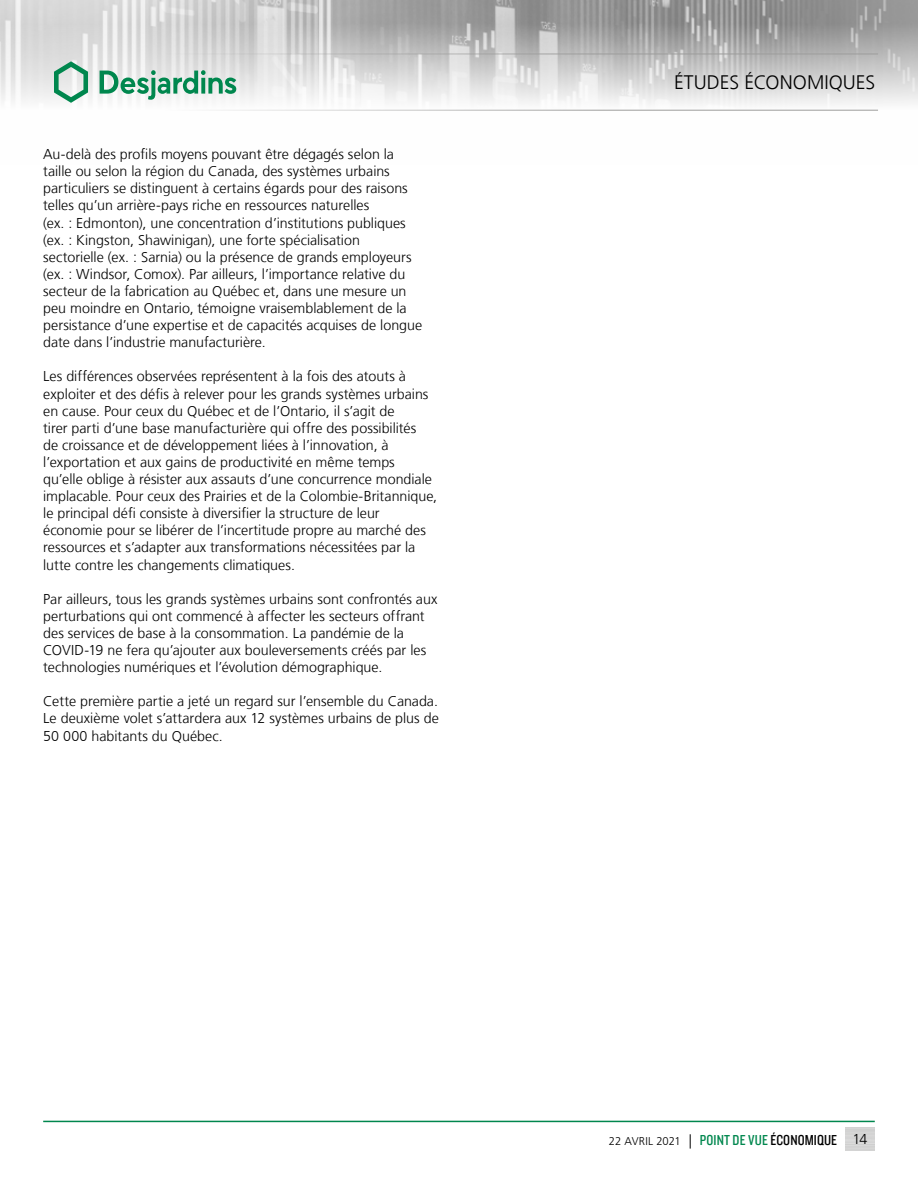
<style>
.page{position:relative;width:918px;height:1188px;background:#fff}
.page>*{position:absolute;margin:0;border:0;box-sizing:border-box;transform-origin:0 0}
.t1{font:300 19.5px "Frutiger LT";color:#000}
.t2{font:300 14.25px/17.1px "Frutiger LT";color:#000}
.t3{font:300 11.25px "Frutiger LT";color:#000}
.s1{font-size:14.25px}
.s2{font-family:"Knockout 29 Junior Ltweight";font-weight:400;font-size:15px;color:#00874e}
.s3{font-family:"Knockout 29 Junior Ltweight";font-weight:400;font-size:15px}
</style>
<div class="page">
<img style="left:0;top:0;width:918px;height:110px">
<hr style="left:0;top:54px;width:878px;height:1px;background:#9d9d9c">
<hr style="left:0;top:110px;width:878px;height:1px;background:#9d9d9c">
<svg style="left:54px;top:61px;width:34px;height:42px"></svg>
<svg style="left:100px;top:70px;width:136px;height:30px"></svg>
<hr style="left:43px;top:1121px;width:832px;height:1px;background:#00874e">
<p class="t2" style="left:43px;top:146px;width:381px">Au-delà des profils moyens pouvant être dégagés selon la taille ou selon la région du Canada, des systèmes urbains particuliers se distinguent à certains égards pour des raisons telles qu’un arrière-pays riche en ressources naturelles<br>(ex. : Edmonton), une concentration d’institutions publiques (ex. : Kingston, Shawinigan), une forte spécialisation sectorielle (ex. : Sarnia) ou la présence de grands employeurs (ex. : Windsor, Comox). Par ailleurs, l’importance relative du secteur de la fabrication au Québec et, dans une mesure un peu moindre en Ontario, témoigne vraisemblablement de la persistance d’une expertise et de capacités acquises de longue date dans l’industrie manufacturière.</p>
<p class="t2" style="left:43px;top:368px;width:396px">Les différences observées représentent à la fois des atouts à exploiter et des défis à relever pour les grands systèmes urbains en cause. Pour ceux du Québec et de l’Ontario, il s’agit de<br>tirer parti d’une base manufacturière qui offre des possibilités<br>de croissance et de développement liées à l’innovation, à l’exportation et aux gains de productivité en même temps qu’elle oblige à résister aux assauts d’une concurrence mondiale implacable. Pour ceux des Prairies et de la Colombie-Britannique, le principal défi consiste à diversifier la structure de leur économie pour se libérer de l’incertitude propre au marché des ressources et s’adapter aux transformations nécessitées par la lutte contre les changements climatiques.</p>
<p class="t2" style="left:43px;top:591px;width:396px">Par ailleurs, tous les grands systèmes urbains sont confrontés aux perturbations qui ont commencé à affecter les secteurs offrant des services de base à la consommation. La pandémie de la COVID-19 ne fera qu’ajouter aux bouleversements créés par les technologies numériques et l’évolution démographique.</p>
<p class="t2" style="left:43px;top:693px;width:397px;text-align:justify">Cette première partie a jeté un regard sur l’ensemble du Canada.<br>Le deuxième volet s’attardera aux 12 systèmes urbains de plus de 50 000 habitants du Québec.</p>
<h1 class="t1" style="left:674px;top:72px;width:203px">ÉTUDES ÉCONOMIQUES</h1>
<p class="t3" style="left:609px;top:1135px;width:260px">22 AVRIL 2021 <span class="s1">|</span> <span class="s2">POINT DE VUE</span> <span class="s3">ÉCONOMIQUE</span> <span class="s1">14</span></p>
</div>
